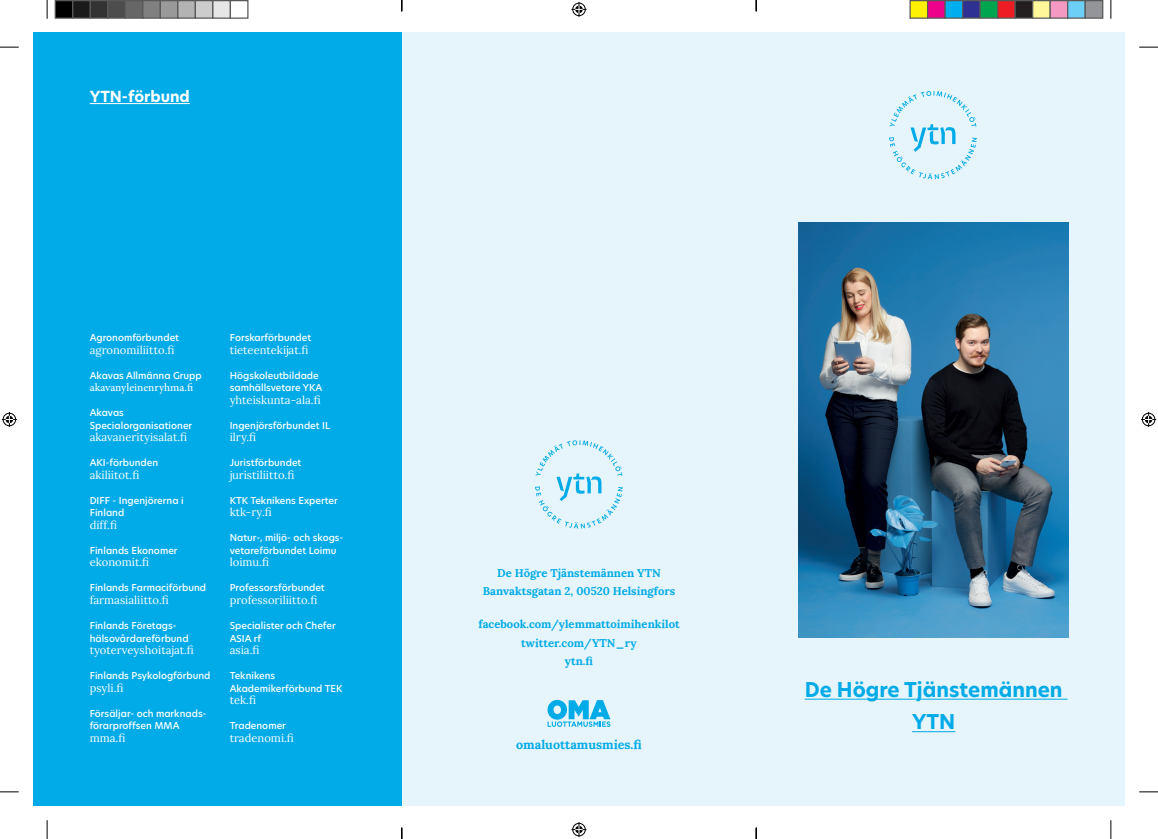
<style>
.page{position:relative;width:1158px;height:839px;background:#fff}
.page>*{position:absolute;margin:0;border:0;box-sizing:border-box;transform-origin:0 0}
.t1{font:700 20px/32.5px "New Hero";color:#00abe7;text-align:center}
.t2{font:700 15px "New Hero";color:#fff}
.t3{font:700 12.5px "Lora";color:#00abe7}
.t4{font:11.25px "Lora";color:#fff}
.t5{font:700 11.25px/18.8px "Lora";color:#00abe7;text-align:center}
.t6{font:500 11.25px "Minion Pro";color:#fff}
.t7{font:500 9.38px/12.5px "New Hero";color:#fff}
</style>
<div class="page">
<div style="left:401px;top:33px;width:723px;height:772px;background:#e6f4fb"></div>
<hr style="left:804px;top:698px;width:263px;height:1px;background:#00abe7">
<hr style="left:911px;top:731px;width:44px;height:1px;background:#00abe7">
<div style="left:33px;top:33px;width:368px;height:772px;background:#00abe7"></div>
<hr style="left:90px;top:103px;width:100px;height:1px;background:#fff">
<svg style="left:547px;top:699px;width:63px;height:27px"></svg>
<svg style="left:535px;top:440px;width:87px;height:88px"></svg>
<svg style="left:889px;top:91px;width:87px;height:88px"></svg>
<img style="left:798px;top:222px;width:270px;height:415px">
<svg style="left:0;top:46px;width:19px;height:2px"></svg>
<svg style="left:1139px;top:46px;width:18px;height:2px"></svg>
<svg style="left:0;top:791px;width:19px;height:1px"></svg>
<svg style="left:1139px;top:791px;width:18px;height:1px"></svg>
<svg style="left:46px;top:0;width:2px;height:19px"></svg>
<svg style="left:46px;top:820px;width:2px;height:18px"></svg>
<svg style="left:1110px;top:0;width:1px;height:19px"></svg>
<svg style="left:1110px;top:820px;width:1px;height:18px"></svg>
<svg style="left:571px;top:2px;width:15px;height:15px"></svg>
<svg style="left:571px;top:822px;width:15px;height:14px"></svg>
<svg style="left:2px;top:412px;width:15px;height:15px"></svg>
<svg style="left:1141px;top:412px;width:14px;height:15px"></svg>
<div style="left:55px;top:1px;width:18px;height:17px;background:#000"></div>
<div style="left:55px;top:0;width:18px;height:19px;border:1px solid #595959"></div>
<div style="left:73px;top:1px;width:17px;height:17px;background:#1a1a1a"></div>
<div style="left:72px;top:0;width:19px;height:19px;border:1px solid #595959"></div>
<div style="left:90px;top:1px;width:18px;height:17px;background:#333"></div>
<div style="left:90px;top:0;width:18px;height:19px;border:1px solid #595959"></div>
<div style="left:108px;top:1px;width:17px;height:17px;background:#4d4d4d"></div>
<div style="left:107px;top:0;width:19px;height:19px;border:1px solid #595959"></div>
<div style="left:125px;top:1px;width:18px;height:17px;background:#666"></div>
<div style="left:125px;top:0;width:18px;height:19px;border:1px solid #595959"></div>
<div style="left:143px;top:1px;width:17px;height:17px;background:#808080"></div>
<div style="left:142px;top:0;width:19px;height:19px;border:1px solid #595959"></div>
<div style="left:160px;top:1px;width:18px;height:17px;background:#999"></div>
<div style="left:160px;top:0;width:18px;height:19px;border:1px solid #595959"></div>
<div style="left:178px;top:1px;width:17px;height:17px;background:#b3b3b3"></div>
<div style="left:177px;top:0;width:19px;height:19px;border:1px solid #595959"></div>
<div style="left:195px;top:1px;width:18px;height:17px;background:#ccc"></div>
<div style="left:195px;top:0;width:18px;height:19px;border:1px solid #595959"></div>
<div style="left:213px;top:1px;width:17px;height:17px;background:#e6e6e6"></div>
<div style="left:212px;top:0;width:19px;height:19px;border:1px solid #595959"></div>
<div style="left:230px;top:0;width:18px;height:19px;border:1px solid #595959"></div>
<div style="left:909px;top:1px;width:18px;height:17px;background:#fff101"></div>
<div style="left:909px;top:0;width:19px;height:19px;border:1px solid #595959"></div>
<div style="left:927px;top:1px;width:17px;height:17px;background:#ed028c"></div>
<div style="left:926px;top:0;width:19px;height:19px;border:1px solid #595959"></div>
<div style="left:944px;top:1px;width:18px;height:17px;background:#00aeef"></div>
<div style="left:944px;top:0;width:19px;height:19px;border:1px solid #595959"></div>
<div style="left:962px;top:1px;width:17px;height:17px;background:#2e3092"></div>
<div style="left:961px;top:0;width:19px;height:19px;border:1px solid #595959"></div>
<div style="left:979px;top:1px;width:18px;height:17px;background:#00a54f"></div>
<div style="left:979px;top:0;width:19px;height:19px;border:1px solid #595959"></div>
<div style="left:997px;top:1px;width:17px;height:17px;background:#ee1d23"></div>
<div style="left:996px;top:0;width:19px;height:19px;border:1px solid #595959"></div>
<div style="left:1014px;top:1px;width:18px;height:17px;background:#231f20"></div>
<div style="left:1014px;top:0;width:19px;height:19px;border:1px solid #595959"></div>
<div style="left:1032px;top:1px;width:17px;height:17px;background:#fff79a"></div>
<div style="left:1031px;top:0;width:19px;height:19px;border:1px solid #595959"></div>
<div style="left:1049px;top:1px;width:18px;height:17px;background:#f499c2"></div>
<div style="left:1049px;top:0;width:19px;height:19px;border:1px solid #595959"></div>
<div style="left:1067px;top:1px;width:17px;height:17px;background:#6bcff6"></div>
<div style="left:1066px;top:0;width:19px;height:19px;border:1px solid #595959"></div>
<div style="left:1084px;top:1px;width:18px;height:17px;background:#939598"></div>
<div style="left:1084px;top:0;width:19px;height:19px;border:1px solid #595959"></div>
<svg style="left:755px;top:0;width:2px;height:11px"></svg>
<svg style="left:755px;top:827px;width:2px;height:11px"></svg>
<h2 class="t2" style="left:90px;top:86px;width:102px">YTN-förbund</h2>
<p class="t7" style="left:90px;top:331px;width:91px">Agronomförbundet</p>
<p class="t4" style="left:90px;top:341px;width:86px">agronomiliitto.fi</p>
<p class="t7" style="left:90px;top:369px;width:114px">Akavas Allmänna Grupp</p>
<p class="t6" style="left:90px;top:380px;width:105px">akavanyleinenryhma.fi</p>
<p class="t7" style="left:90px;top:406px;width:104px">Akavas<br>Specialorganisationer</p>
<p class="t4" style="left:90px;top:428px;width:99px">akavanerityisalat.fi</p>
<p class="t7" style="left:90px;top:456px;width:70px">AKI-förbunden</p>
<p class="t4" style="left:90px;top:466px;width:51px">akiliitot.fi</p>
<p class="t7" style="left:90px;top:494px;width:95px">DIFF - Ingenjörerna i<br>Finland</p>
<p class="t4" style="left:90px;top:516px;width:29px">diff.fi</p>
<p class="t7" style="left:90px;top:544px;width:89px">Finlands Ekonomer</p>
<p class="t4" style="left:90px;top:553px;width:61px">ekonomit.fi</p>
<p class="t7" style="left:90px;top:581px;width:118px">Finlands Farmaciförbund</p>
<p class="t4" style="left:90px;top:591px;width:81px">farmasialiitto.fi</p>
<p class="t7" style="left:90px;top:619px;width:100px">Finlands Företags&shy;hälsovårdareförbund</p>
<p class="t4" style="left:90px;top:641px;width:106px">tyoterveyshoitajat.fi</p>
<p class="t7" style="left:90px;top:669px;width:122px">Finlands Psykologförbund</p>
<p class="t4" style="left:90px;top:678px;width:35px">psyli.fi</p>
<p class="t7" style="left:90px;top:706px;width:118px">Försäljar- och marknads&shy;förarproffsen MMA</p>
<p class="t4" style="left:90px;top:728px;width:37px">mma.fi</p>
<p class="t7" style="left:230px;top:331px;width:83px">Forskarförbundet</p>
<p class="t4" style="left:230px;top:341px;width:80px">tieteentekijat.fi</p>
<p class="t7" style="left:230px;top:369px;width:94px">Högskoleutbildade samhällsvetare YKA</p>
<p class="t4" style="left:230px;top:391px;width:92px">yhteiskunta-ala.fi</p>
<p class="t7" style="left:230px;top:419px;width:102px">Ingenjörsförbundet IL</p>
<p class="t4" style="left:230px;top:428px;width:28px">ilry.fi</p>
<p class="t7" style="left:230px;top:456px;width:73px">Juristförbundet</p>
<p class="t4" style="left:230px;top:466px;width:66px">juristiliitto.fi</p>
<p class="t7" style="left:230px;top:494px;width:110px">KTK Teknikens Experter</p>
<p class="t4" style="left:230px;top:503px;width:44px">ktk-ry.fi</p>
<p class="t7" style="left:230px;top:531px;width:115px">Natur-, miljö- och skogs&shy;vetareförbundet Loimu</p>
<p class="t4" style="left:230px;top:553px;width:41px">loimu.fi</p>
<p class="t7" style="left:230px;top:581px;width:97px">Professorsförbundet</p>
<p class="t4" style="left:230px;top:591px;width:89px">professoriliitto.fi</p>
<p class="t7" style="left:230px;top:619px;width:107px">Specialister och Chefer<br>ASIA rf</p>
<p class="t4" style="left:230px;top:641px;width:31px">asia.fi</p>
<p class="t7" style="left:230px;top:669px;width:114px">Teknikens<br>Akademikerförbund TEK</p>
<p class="t4" style="left:230px;top:691px;width:28px">tek.fi</p>
<p class="t7" style="left:230px;top:719px;width:58px">Tradenomer</p>
<p class="t4" style="left:230px;top:728px;width:66px">tradenomi.fi</p>
<p class="t5" style="left:483px;top:561px;width:194px">De Högre Tjänstemännen YTN<br>Banvaktsgatan 2, 00520 Helsingfors</p>
<p class="t5" style="left:478px;top:613px;width:203px">facebook.com/ylemmattoimihenkilot twitter.com/YTN_ry<br>ytn.fi</p>
<h3 class="t3" style="left:516px;top:734px;width:127px">omaluottamusmies.fi</h3>
<h1 class="t1" style="left:804px;top:673px;width:259px">De Högre Tjänstemännen<br>YTN</h1>
</div>
